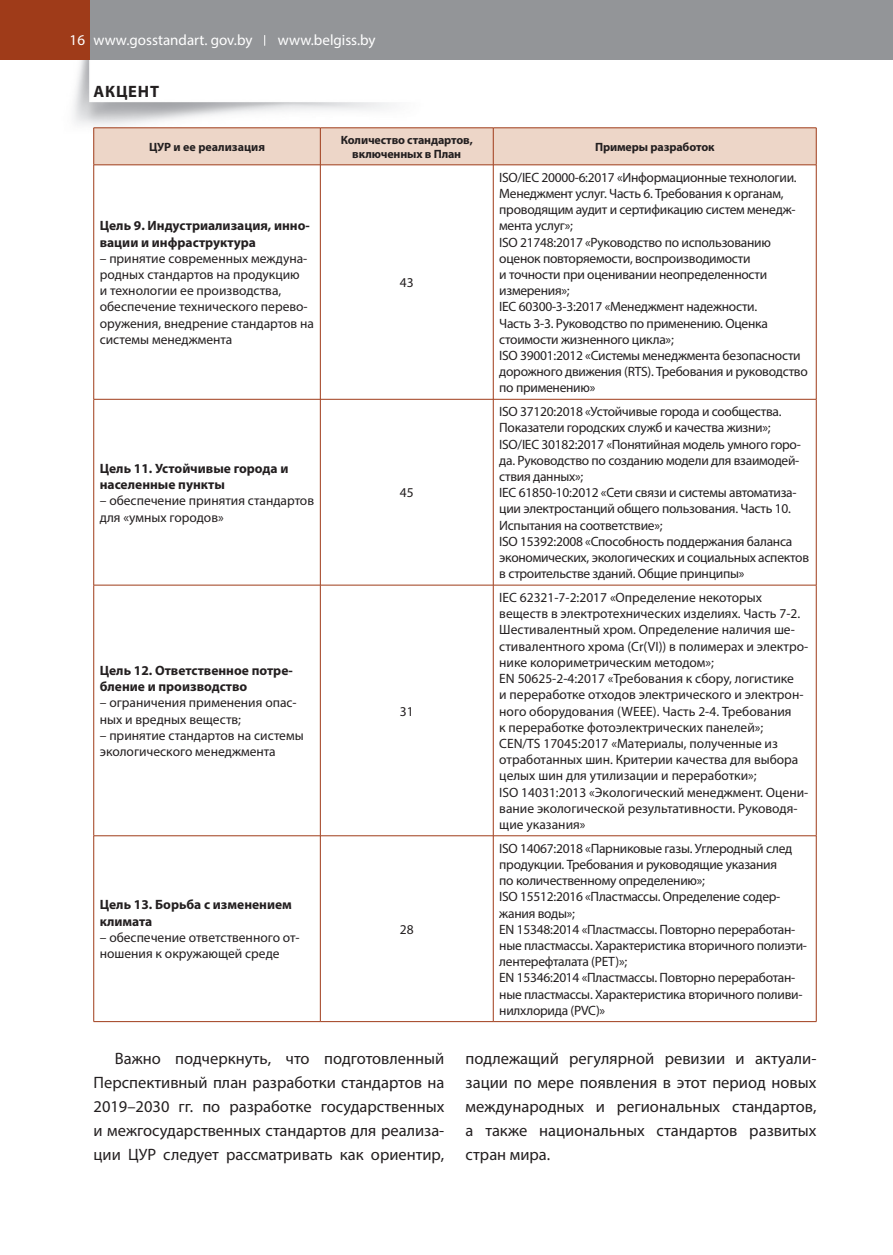
<style>
.page{position:relative;width:893px;height:1255px;background:#fff}
.page>*{position:absolute;margin:0;border:0;box-sizing:border-box;transform-origin:0 0}
.t1{font:16.5px/24px "Myriad Pro";color:#231f20;text-align:justify}
.t2{font:700 16.5px "Myriad Pro";letter-spacing:.05em;color:#231f20}
.t3{font:15px "Myriad Pro";color:#fff}
.t4{font:13.5px/16.2px "Myriad Pro";letter-spacing:-.02em;color:#231f20}
.t5{font:13.5px/16.2px "Myriad Pro";color:#231f20}
.t6{font:700 13.5px/16.2px "Myriad Pro";color:#231f20}
.t7{font:700 12px/14.4px "Myriad Pro";letter-spacing:-.01em;color:#231f20;text-align:center}
</style>
<div class="page">
<img style="left:73px;top:60px;width:319px;height:68px">
<div style="left:0;top:0;width:893px;height:60px;background:#939598"></div>
<div style="left:0;top:0;width:89px;height:60px;background:#9f3b19"></div>
<div style="left:94px;top:128px;width:722px;height:36px;background:#edd6c8"></div>
<hr style="left:816px;top:165px;width:1px;height:234px;background:#9f3b19">
<hr style="left:94px;top:399px;width:722px;height:1px;background:#9f3b19">
<hr style="left:816px;top:399px;width:1px;height:186px;background:#9f3b19">
<hr style="left:94px;top:585px;width:722px;height:1px;background:#9f3b19">
<hr style="left:816px;top:585px;width:1px;height:250px;background:#9f3b19">
<hr style="left:94px;top:835px;width:722px;height:1px;background:#9f3b19">
<hr style="left:816px;top:836px;width:1px;height:185px;background:#9f3b19">
<hr style="left:493px;top:1021px;width:323px;height:1px;background:#9f3b19">
<hr style="left:493px;top:127px;width:323px;height:1px;background:#9f3b19">
<hr style="left:816px;top:128px;width:1px;height:37px;background:#9f3b19">
<hr style="left:94px;top:164px;width:722px;height:1px;background:#9f3b19">
<hr style="left:94px;top:127px;width:226px;height:1px;background:#9f3b19">
<hr style="left:93px;top:128px;width:1px;height:37px;background:#9f3b19">
<hr style="left:93px;top:165px;width:1px;height:234px;background:#9f3b19">
<hr style="left:93px;top:399px;width:1px;height:186px;background:#9f3b19">
<hr style="left:93px;top:585px;width:1px;height:250px;background:#9f3b19">
<hr style="left:93px;top:836px;width:1px;height:185px;background:#9f3b19">
<hr style="left:94px;top:1021px;width:226px;height:1px;background:#9f3b19">
<hr style="left:320px;top:127px;width:173px;height:1px;background:#9f3b19">
<hr style="left:320px;top:128px;width:1px;height:37px;background:#9f3b19">
<hr style="left:493px;top:128px;width:1px;height:37px;background:#9f3b19">
<hr style="left:320px;top:165px;width:1px;height:234px;background:#9f3b19">
<hr style="left:493px;top:165px;width:1px;height:234px;background:#9f3b19">
<hr style="left:320px;top:399px;width:1px;height:186px;background:#9f3b19">
<hr style="left:493px;top:399px;width:1px;height:186px;background:#9f3b19">
<hr style="left:320px;top:585px;width:1px;height:250px;background:#9f3b19">
<hr style="left:493px;top:585px;width:1px;height:250px;background:#9f3b19">
<hr style="left:320px;top:836px;width:1px;height:185px;background:#9f3b19">
<hr style="left:493px;top:836px;width:1px;height:185px;background:#9f3b19">
<hr style="left:320px;top:1021px;width:173px;height:1px;background:#9f3b19">
<p class="t3" style="left:70px;top:34px;width:184px">16 www.gosstandart. gov.by</p>
<p class="t3" style="left:278px;top:34px;width:99px">www.belgiss.by</p>
<p class="t2" style="left:94px;top:86px;width:67px">АКЦЕНТ</p>
<p class="t7" style="left:149px;top:141px;width:118px">ЦУР и ее реализация</p>
<p class="t7" style="left:341px;top:133px;width:133px">Количество стандартов, включенных в План</p>
<p class="t7" style="left:595px;top:141px;width:121px">Примеры разработок</p>
<p class="t6" style="left:100px;top:219px;width:212px">Цель 9. Индустриализация, инно&shy;вации и инфраструктура</p>
<p class="t5" style="left:100px;top:251px;width:216px">– принятие современных междуна&shy;родных стандартов на продукцию<br>и технологии ее производства, обеспечение технического перево&shy;оружения, внедрение стандартов на системы менеджмента</p>
<p class="t6" style="left:100px;top:461px;width:190px">Цель 11. Устойчивые города и населенные пункты</p>
<p class="t5" style="left:100px;top:494px;width:216px">– обеспечение принятия стандартов для «умных городов»</p>
<p class="t6" style="left:100px;top:663px;width:195px">Цель 12. Ответственное потре&shy;бление и производство</p>
<p class="t5" style="left:100px;top:695px;width:199px">– ограничения применения опас&shy;ных и вредных веществ;</p>
<p class="t5" style="left:100px;top:728px;width:205px">– принятие стандартов на системы экологического менеджмента</p>
<p class="t6" style="left:100px;top:897px;width:194px">Цель 13. Борьба с изменением климата</p>
<p class="t5" style="left:100px;top:930px;width:201px">– обеспечение ответственного от&shy;ношения к окружающей среде</p>
<p class="t4" style="left:400px;top:275px;width:15px">43</p>
<p class="t4" style="left:400px;top:485px;width:15px">45</p>
<p class="t4" style="left:400px;top:704px;width:15px">31</p>
<p class="t4" style="left:400px;top:922px;width:15px">28</p>
<p class="t4" style="left:499px;top:170px;width:310px">ISO/IEC 20000-6:2017 «Информационные технологии.<br>Менеджмент услуг. Часть 6. Требования к органам, проводящим аудит и сертификацию систем менедж&shy;мента услуг»;<br>ISO 21748:2017 «Руководство по использованию оценок повторяемости, воспроизводимости<br>и точности при оценивании неопределенности измерения»;<br>IEC 60300-3-3:2017 «Менеджмент надежности.<br>Часть 3-3. Руководство по применению. Оценка стоимости жизненного цикла»;<br>ISO 39001:2012 «Системы менеджмента безопасности дорожного движения (RTS). Требования и руководство по применению»</p>
<p class="t4" style="left:499px;top:404px;width:311px">ISO 37120:2018 «Устойчивые города и сообщества.<br>Показатели городских служб и качества жизни»; ISO/IEC 30182:2017 «Понятийная модель умного горо&shy;да. Руководство по созданию модели для взаимодей&shy;ствия данных»;<br>IEC 61850-10:2012 «Сети связи и системы автоматиза&shy;ции электростанций общего пользования. Часть 10.<br>Испытания на соответствие»;<br>ISO 15392:2008 «Способность поддержания баланса экономических, экологических и социальных аспектов в строительстве зданий. Общие принципы»</p>
<p class="t5" style="left:499px;top:590px;width:311px">IEC 62321-7-2:2017 «Определение некоторых веществ в электротехнических изделиях. Часть 7-2.<br>Шестивалентный хром. Определение наличия ше&shy;стивалентного хрома (Cr(VI)) в полимерах и электро&shy;нике колориметрическим методом»;<br>EN 50625-2-4:2017 «Требования к сбору, логистике<br>и переработке отходов электрического и электрон&shy;ного оборудования (WEEE). Часть 2-4. Требования<br>к переработке фотоэлектрических панелей»;<br>CEN/TS 17045:2017 «Материалы, полученные из отработанных шин. Критерии качества для выбора целых шин для утилизации и переработки»;<br>ISO 14031:2013 «Экологический менеджмент. Оцени&shy;вание экологической результативности. Руководя&shy;щие указания»</p>
<p class="t4" style="left:499px;top:841px;width:309px">ISO 14067:2018 «Парниковые газы. Углеродный след продукции. Требования и руководящие указания<br>по количественному определению»;<br>ISO 15512:2016 «Пластмассы. Определение содер&shy;жания воды»;<br>EN 15348:2014 «Пластмассы. Повторно переработан&shy;ные пластмассы. Характеристика вторичного полиэти&shy;лентерефталата (PET)»;<br>EN 15346:2014 «Пластмассы. Повторно переработан&shy;ные пластмассы. Характеристика вторичного поливи&shy;нилхлорида (PVC)»</p>
<p class="t1" style="left:94px;top:1047px;width:352px;text-indent:21px">Важно подчеркнуть, что подготовленный Перспективный план разработки стандартов на 2019–2030 гг. по разработке государственных и межгосударственных стандартов для реализа&shy;ции ЦУР следует рассматривать как ориентир,</p>
<p class="t1" style="left:466px;top:1047px;width:352px">подлежащий регулярной ревизии и актуали&shy;зации по мере появления в этот период новых международных и региональных стандартов, а также национальных стандартов развитых стран мира.</p>
</div>
